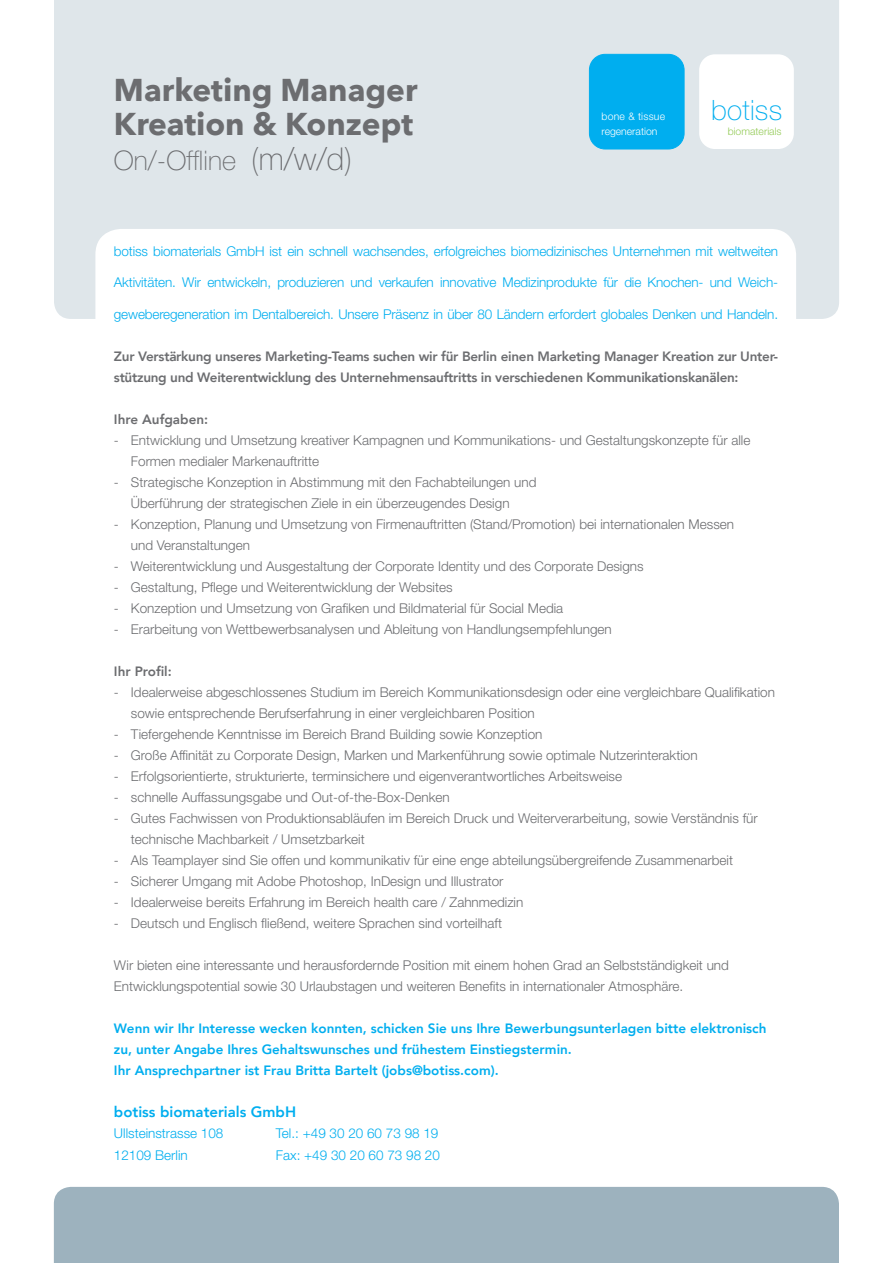
<style>
.page{position:relative;width:893px;height:1263px;background:#fff}
.page>*{position:absolute;margin:0;border:0;box-sizing:border-box;transform-origin:0 0}
.t1{font:700 31.5px/34.5px "Avenir Next";color:#6c6d70}
.t2{font:100 28.05px "Helvetica Neue LT Pro";letter-spacing:.01em;color:#00aeef}
.t3{font:100 27px "Helvetica Neue LT Pro";color:#6c6d70}
.t4{font:800 15px "Avenir";color:#00aeef}
.t5{font:300 13.5px/21px "Helvetica Neue LT Pro";color:#6c6d70}
.t6{font:300 13.5px "Helvetica Neue LT Pro";letter-spacing:-.01em;color:#00aeef}
.t7{font:800 13.5px/21px "Avenir";color:#00aeef}
.t8{font:800 13.5px/21px "Avenir";letter-spacing:-.02em;color:#6c6d70}
.t9{font:800 13.5px "Avenir";color:#6c6d70}
.t10{font:300 10.5px/15.1px "Helvetica Neue LT Pro";color:#fff}
.t11{font:300 10.5px "Helvetica Neue LT Pro";color:#95cb58}
.s1{font-size:31.5px}
</style>
<div class="page">
<div style="left:54px;top:0;width:785px;height:319px;background:#dfe6ea"></div>
<div style="left:54px;top:1187px;width:785px;height:76px;background:#9db2be"></div>
<div style="left:95px;top:229px;width:701px;height:240px;background:#fff;border-radius:26px"></div>
<div style="left:699px;top:54px;width:95px;height:95px;background:#fff;border-radius:16px"></div>
<div style="left:589px;top:54px;width:95px;height:95px;background:#00aeef;border-radius:16px"></div>
<div style="left:589px;top:54px;width:95px;height:95px;border:1px solid #00aeef;border-radius:16px"></div>
<h1 class="t1" style="left:114px;top:72px;width:305px">Marketing Manager<br>Kreation &amp; Konzept</h1>
<h3 class="t3" style="left:114px;top:144px;width:240px">On/-Offline <span class="s1">(m/w/d)</span></h3>
<p class="t10" style="left:602px;top:108px;width:65px">bone &amp; tissue regeneration</p>
<h2 class="t2" style="left:711px;top:94px;width:72px">botiss</h2>
<p class="t11" style="left:728px;top:125px;width:55px">biomaterials</p>
<p class="t6" style="left:114px;top:243px;width:666px">botiss biomaterials GmbH ist ein schnell wachsendes, erfolgreiches biomedizinisches Unternehmen mit weltweiten</p>
<p class="t6" style="left:114px;top:274px;width:666px">Aktivitäten. Wir entwickeln, produzieren und verkaufen innovative Medizinprodukte für die Knochen- und Weich-</p>
<p class="t6" style="left:114px;top:306px;width:666px">geweberegeneration im Dentalbereich. Unsere Präsenz in über 80 Ländern erfordert globales Denken und Handeln.</p>
<p class="t8" style="left:114px;top:346px;width:666px">Zur Verstärkung unseres Marketing-Teams suchen wir für Berlin einen Marketing Manager Kreation zur Unter&shy;stützung und Weiterentwicklung des Unternehmensauftritts in verschiedenen Kommunikationskanälen:</p>
<p class="t9" style="left:114px;top:409px;width:96px">Ihre Aufgaben:</p>
<p class="t5" style="left:131px;top:429px;width:621px;text-indent:-17px">- Entwicklung und Umsetzung kreativer Kampagnen und Kommunikations- und Gestaltungskonzepte für alle<br>Formen medialer Markenauftritte</p>
<p class="t5" style="left:131px;top:471px;width:407px;text-indent:-17px">- Strategische Konzeption in Abstimmung mit den Fachabteilungen und<br>Überführung der strategischen Ziele in ein überzeugendes Design</p>
<p class="t5" style="left:131px;top:513px;width:605px;text-indent:-17px">- Konzeption, Planung und Umsetzung von Firmenauftritten (Stand/Promotion) bei internationalen Messen und Veranstaltungen</p>
<p class="t5" style="left:114px;top:555px;width:531px">- Weiterentwicklung und Ausgestaltung der Corporate Identity und des Corporate Designs</p>
<p class="t5" style="left:114px;top:576px;width:340px">- Gestaltung, Pflege und Weiterentwicklung der Websites</p>
<p class="t5" style="left:114px;top:597px;width:451px">- Konzeption und Umsetzung von Grafiken und Bildmaterial für Social Media</p>
<p class="t5" style="left:114px;top:618px;width:499px">- Erarbeitung von Wettbewerbsanalysen und Ableitung von Handlungsempfehlungen</p>
<p class="t8" style="left:114px;top:661px;width:59px">Ihr Profil:</p>
<p class="t5" style="left:131px;top:681px;width:645px;text-indent:-17px">- Idealerweise abgeschlossenes Studium im Bereich Kommunikationsdesign oder eine vergleichbare Qualifikation sowie entsprechende Berufserfahrung in einer vergleichbaren Position</p>
<p class="t5" style="left:114px;top:723px;width:430px">- Tiefergehende Kenntnisse im Bereich Brand Building sowie Konzeption</p>
<p class="t5" style="left:114px;top:744px;width:585px">- Große Affinität zu Corporate Design, Marken und Markenführung sowie optimale Nutzerinteraktion</p>
<p class="t5" style="left:114px;top:765px;width:510px">- Erfolgsorientierte, strukturierte, terminsichere und eigenverantwortliches Arbeitsweise</p>
<p class="t5" style="left:114px;top:786px;width:337px">- schnelle Auffassungsgabe und Out-of-the-Box-Denken</p>
<p class="t5" style="left:131px;top:807px;width:628px;text-indent:-17px">- Gutes Fachwissen von Produktionsabläufen im Bereich Druck und Weiterverarbeitung, sowie Verständnis für technische Machbarkeit / Umsetzbarkeit</p>
<p class="t5" style="left:114px;top:849px;width:621px">- Als Teamplayer sind Sie offen und kommunikativ für eine enge abteilungsübergreifende Zusammenarbeit</p>
<p class="t5" style="left:114px;top:870px;width:391px">- Sicherer Umgang mit Adobe Photoshop, InDesign und Illustrator</p>
<p class="t5" style="left:114px;top:891px;width:411px">- Idealerweise bereits Erfahrung im Bereich health care / Zahnmedizin</p>
<p class="t5" style="left:114px;top:912px;width:390px">- Deutsch und Englisch fließend, weitere Sprachen sind vorteilhaft</p>
<p class="t5" style="left:114px;top:954px;width:616px">Wir bieten eine interessante und herausfordernde Position mit einem hohen Grad an Selbstständigkeit und<br>Entwicklungspotential sowie 30 Urlaubstagen und weiteren Benefits in internationaler Atmosphäre.</p>
<p class="t7" style="left:114px;top:1018px;width:654px">Wenn wir Ihr Interesse wecken konnten, schicken Sie uns Ihre Bewerbungsunterlagen bitte elektronisch zu, unter Angabe Ihres Gehaltswunsches und frühestem Einstiegstermin.<br>Ihr Ansprechpartner ist Frau Britta Bartelt (jobs@botiss.com).</p>
<p class="t4" style="left:114px;top:1100px;width:184px">botiss biomaterials GmbH</p>
<p class="t6" style="left:114px;top:1125px;width:111px">Ullsteinstrasse 108</p>
<p class="t6" style="left:276px;top:1125px;width:164px">Tel.: +49 30 20 60 73 98 19</p>
<p class="t6" style="left:114px;top:1146px;width:75px">12109 Berlin</p>
<p class="t6" style="left:276px;top:1146px;width:165px">Fax: +49 30 20 60 73 98 20</p>
</div>
